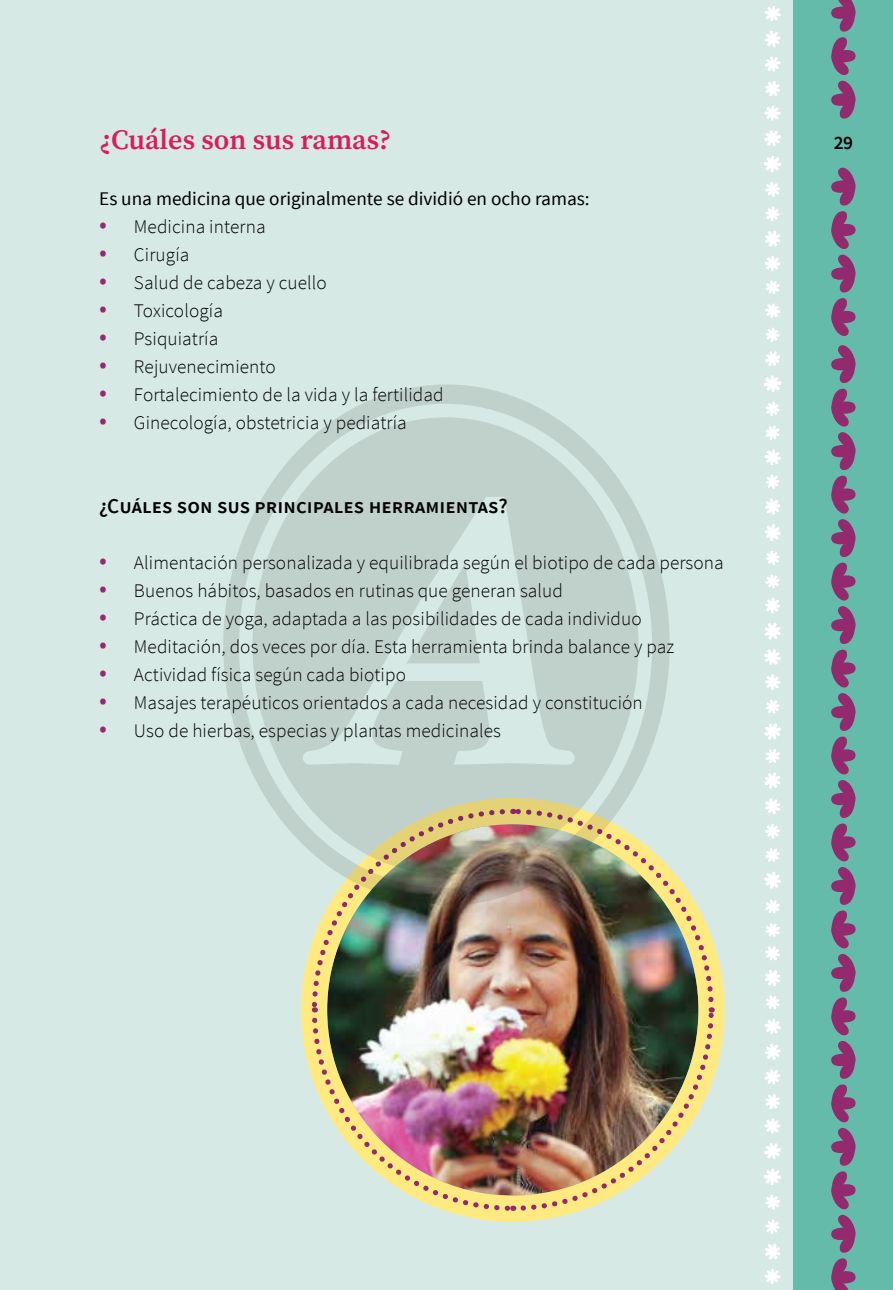
<style>
.page{position:relative;width:893px;height:1290px;background:#d6e9e4}
.page>*{position:absolute;margin:0;border:0;box-sizing:border-box;transform-origin:0 0}
.t1{font:600 28px "Source Serif Pro";color:#da1c5c}
.t2{font:600 21px "Source Sans Pro";letter-spacing:.005em;color:#000}
.t3{font:300 19.25px "Source Sans Pro";letter-spacing:.005em;color:#000}
.t4{font:19.25px "Source Sans Pro";color:#000}
.t5{font:600 19.25px "Source Sans Pro";color:#000}
.s1{font-size:28px;color:#942a6e}
</style>
<div class="page">
<div style="left:794px;top:0;width:99px;height:1290px;background:#64bba9"></div>
<svg style="left:764px;top:871px;width:17px;height:18px"></svg>
<svg style="left:765px;top:848px;width:15px;height:14px"></svg>
<svg style="left:765px;top:823px;width:15px;height:16px"></svg>
<svg style="left:765px;top:798px;width:15px;height:16px"></svg>
<svg style="left:765px;top:772px;width:15px;height:17px"></svg>
<svg style="left:765px;top:749px;width:15px;height:14px"></svg>
<svg style="left:764px;top:723px;width:17px;height:17px"></svg>
<svg style="left:766px;top:699px;width:14px;height:15px"></svg>
<svg style="left:765px;top:674px;width:15px;height:16px"></svg>
<svg style="left:764px;top:649px;width:17px;height:16px"></svg>
<svg style="left:765px;top:623px;width:16px;height:17px"></svg>
<svg style="left:765px;top:597px;width:15px;height:17px"></svg>
<svg style="left:765px;top:574px;width:15px;height:14px"></svg>
<svg style="left:766px;top:551px;width:14px;height:14px"></svg>
<svg style="left:764px;top:524px;width:17px;height:17px"></svg>
<svg style="left:765px;top:498px;width:16px;height:17px"></svg>
<svg style="left:766px;top:474px;width:14px;height:15px"></svg>
<svg style="left:764px;top:449px;width:17px;height:16px"></svg>
<svg style="left:766px;top:425px;width:14px;height:15px"></svg>
<svg style="left:766px;top:402px;width:13px;height:14px"></svg>
<svg style="left:764px;top:375px;width:18px;height:17px"></svg>
<svg style="left:765px;top:351px;width:15px;height:15px"></svg>
<svg style="left:766px;top:327px;width:14px;height:15px"></svg>
<svg style="left:765px;top:303px;width:15px;height:15px"></svg>
<svg style="left:765px;top:280px;width:15px;height:14px"></svg>
<svg style="left:764px;top:256px;width:17px;height:15px"></svg>
<svg style="left:765px;top:230px;width:15px;height:17px"></svg>
<svg style="left:766px;top:206px;width:14px;height:15px"></svg>
<svg style="left:765px;top:182px;width:15px;height:15px"></svg>
<svg style="left:764px;top:155px;width:17px;height:17px"></svg>
<svg style="left:764px;top:130px;width:17px;height:16px"></svg>
<svg style="left:764px;top:105px;width:17px;height:16px"></svg>
<svg style="left:765px;top:81px;width:15px;height:15px"></svg>
<svg style="left:765px;top:56px;width:16px;height:16px"></svg>
<svg style="left:765px;top:31px;width:15px;height:16px"></svg>
<svg style="left:764px;top:6px;width:17px;height:15px"></svg>
<svg style="left:764px;top:1269px;width:17px;height:15px"></svg>
<svg style="left:765px;top:1243px;width:15px;height:16px"></svg>
<svg style="left:766px;top:1219px;width:14px;height:15px"></svg>
<svg style="left:765px;top:1194px;width:15px;height:16px"></svg>
<svg style="left:764px;top:1168px;width:17px;height:17px"></svg>
<svg style="left:764px;top:1143px;width:17px;height:16px"></svg>
<svg style="left:764px;top:1118px;width:17px;height:16px"></svg>
<svg style="left:765px;top:1094px;width:15px;height:15px"></svg>
<svg style="left:765px;top:1069px;width:16px;height:16px"></svg>
<svg style="left:765px;top:1043px;width:16px;height:17px"></svg>
<svg style="left:764px;top:1019px;width:17px;height:15px"></svg>
<svg style="left:766px;top:995px;width:14px;height:15px"></svg>
<svg style="left:765px;top:970px;width:15px;height:16px"></svg>
<svg style="left:765px;top:946px;width:15px;height:15px"></svg>
<svg style="left:765px;top:923px;width:15px;height:14px"></svg>
<svg style="left:765px;top:900px;width:15px;height:14px"></svg>
<img style="left:309px;top:868px;width:407px;height:345px">
<svg style="left:831px;top:167px;width:25px;height:169px"></svg>
<svg style="left:831px;top:0;width:25px;height:119px"></svg>
<svg style="left:831px;top:345px;width:25px;height:945px"></svg>
<svg style="left:223px;top:384px;width:447px;height:521px"></svg>
<svg style="left:253px;top:417px;width:386px;height:457px;fill:#c0d1cc"></svg>
<svg style="left:406px;top:564px;width:74px;height:99px"></svg>
<h1 class="t1" style="left:99px;top:120px;width:293px">¿Cuáles son sus ramas?</h1>
<p class="t5" style="left:834px;top:130px;width:21px">29</p>
<p class="t4" style="left:99px;top:186px;width:492px">Es una medicina que originalmente se dividió en ocho ramas:</p>
<p class="t3" style="left:99px;top:215px;width:168px"><span class="s1">•</span> Medicina interna</p>
<p class="t3" style="left:99px;top:243px;width:92px"><span class="s1">•</span> Cirugía</p>
<p class="t3" style="left:99px;top:271px;width:229px"><span class="s1">•</span> Salud de cabeza y cuello</p>
<p class="t3" style="left:99px;top:299px;width:125px"><span class="s1">•</span> Toxicología</p>
<p class="t3" style="left:99px;top:327px;width:121px"><span class="s1">•</span> Psiquiatría</p>
<p class="t3" style="left:99px;top:355px;width:178px"><span class="s1">•</span> Rejuvenecimiento</p>
<p class="t3" style="left:99px;top:383px;width:346px"><span class="s1">•</span> Fortalecimiento de la vida y la fertilidad</p>
<p class="t3" style="left:99px;top:411px;width:309px"><span class="s1">•</span> Ginecología, obstetricia y pediatría</p>
<p class="t2" style="left:99px;top:493px;width:410px">¿Cuáles son sus principales herramientas?</p>
<p class="t3" style="left:99px;top:551px;width:626px"><span class="s1">•</span> Alimentación personalizada y equilibrada según el biotipo de cada persona</p>
<p class="t3" style="left:99px;top:579px;width:465px"><span class="s1">•</span> Buenos hábitos, basados en rutinas que generan salud</p>
<p class="t3" style="left:99px;top:607px;width:544px"><span class="s1">•</span> Práctica de yoga, adaptada a las posibilidades de cada individuo</p>
<p class="t3" style="left:99px;top:635px;width:577px"><span class="s1">•</span> Meditación, dos veces por día. Esta herramienta brinda balance y paz</p>
<p class="t3" style="left:99px;top:663px;width:308px"><span class="s1">•</span> Actividad física según cada biotipo</p>
<p class="t3" style="left:99px;top:691px;width:545px"><span class="s1">•</span> Masajes terapéuticos orientados a cada necesidad y constitución</p>
<p class="t3" style="left:99px;top:719px;width:403px"><span class="s1">•</span> Uso de hierbas, especias y plantas medicinales</p>
</div>
